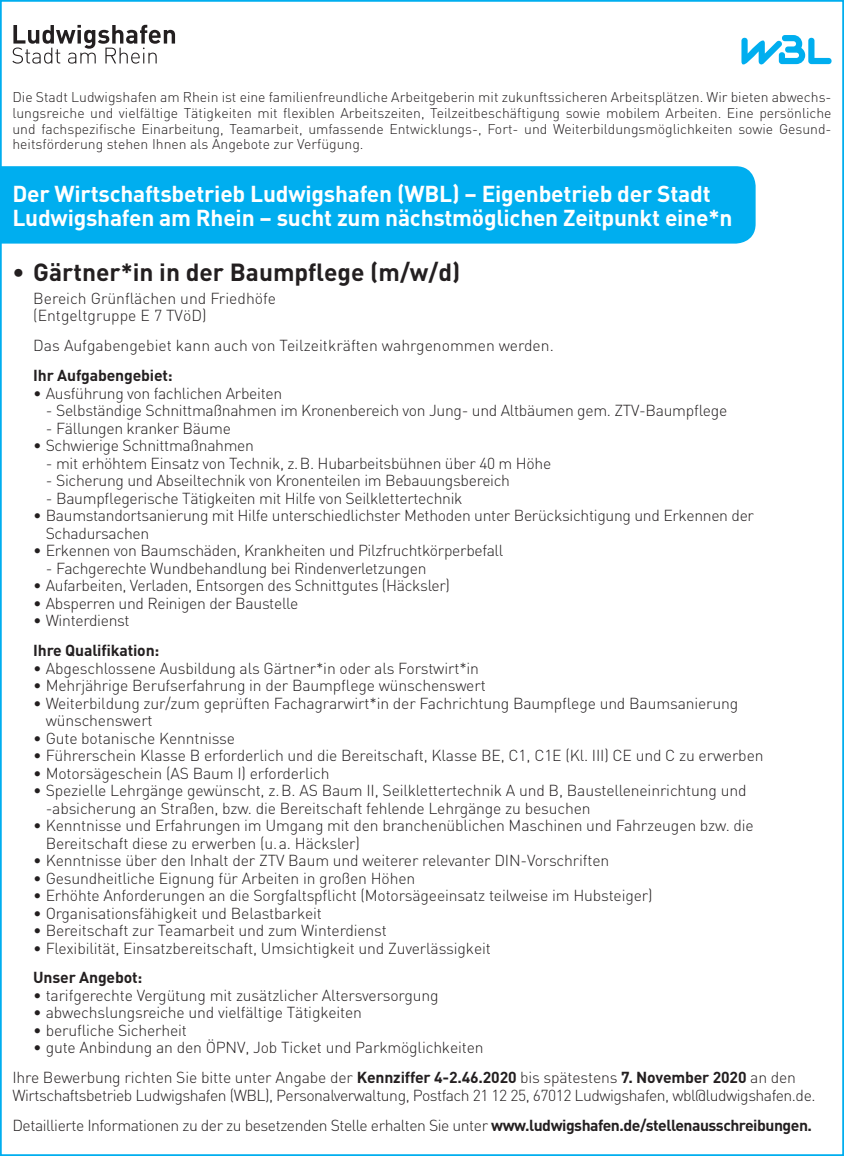
<style>
.page{position:relative;width:844px;height:1156px;background:#fff}
.page>*{position:absolute;margin:0;border:0;box-sizing:border-box;transform-origin:0 0}
.t1{font:700 24.5px "DIN";color:#231f20}
.t2{font:700 22.75px/24.5px "DIN";letter-spacing:-.01em;color:#fff}
.t3{font:300 15.75px/17.5px "DIN";letter-spacing:-.01em;color:#231f20}
.t4{font:300 15.75px/29.9px "DIN";letter-spacing:-.03em;color:#231f20}
.t5{font:700 15.75px "DIN";letter-spacing:-.01em;color:#231f20}
.t6{font:300 14px/15.8px "DIN";color:#231f20;text-align:justify}
.s1{font-weight:700}
</style>
<div class="page">
<svg style="left:741px;top:35px;width:91px;height:30px"></svg>
<div style="left:0;top:166px;width:755px;height:78px;background:#00aeef"></div>
<svg style="left:12px;top:25px;width:163px;height:39px"></svg>
<p class="t6" style="left:12px;top:89px;width:820px">Die Stadt Ludwigshafen am Rhein ist eine familienfreundliche Arbeitgeberin mit zukunftssicheren Arbeitsplätzen. Wir bieten abwechs&shy;lungsreiche und vielfältige Tätigkeiten mit flexiblen Arbeitszeiten, Teilzeitbeschäftigung sowie mobilem Arbeiten. Eine persönliche und fachspezifische Einarbeitung, Teamarbeit, umfassende Entwicklungs-, Fort- und Weiterbildungsmöglichkeiten sowie Gesund&shy;heitsförderung stehen Ihnen als Angebote zur Verfügung.</p>
<h2 class="t2" style="left:12px;top:181px;width:721px">Der Wirtschaftsbetrieb Ludwigshafen (WBL) – Eigenbetrieb der Stadt<br>Ludwigshafen am Rhein – sucht zum nächstmöglichen Zeitpunkt eine*n</h2>
<h1 class="t1" style="left:12px;top:256px;width:449px">• Gärtner*in in der Baumpflege (m/w/d)</h1>
<p class="t3" style="left:33px;top:289px;width:244px">Bereich Grünflächen und Friedhöfe (Entgeltgruppe E 7 TVöD)</p>
<p class="t3" style="left:33px;top:337px;width:522px">Das Aufgabengebiet kann auch von Teilzeitkräften wahrgenommen werden.</p>
<p class="t5" style="left:33px;top:365px;width:141px">Ihr Aufgabengebiet:</p>
<p class="t3" style="left:33px;top:384px;width:250px">• Ausführung von fachlichen Arbeiten</p>
<p class="t3" style="left:46px;top:401px;width:683px">- Selbständige Schnittmaßnahmen im Kronenbereich von Jung- und Altbäumen gem. ZTV-Baumpflege</p>
<p class="t3" style="left:46px;top:419px;width:187px">- Fällungen kranker Bäume</p>
<p class="t3" style="left:33px;top:436px;width:222px">• Schwierige Schnittmaßnahmen</p>
<p class="t3" style="left:46px;top:454px;width:507px">- mit erhöhtem Einsatz von Technik, z.B. Hubarbeitsbühnen über 40 m Höhe</p>
<p class="t3" style="left:46px;top:471px;width:466px">- Sicherung und Abseiltechnik von Kronenteilen im Bebauungsbereich</p>
<p class="t3" style="left:46px;top:489px;width:418px">- Baumpflegerische Tätigkeiten mit Hilfe von Seilklettertechnik</p>
<p class="t3" style="left:46px;top:506px;width:709px;text-indent:-12px">• Baumstandortsanierung mit Hilfe unterschiedlichster Methoden unter Berücksichtigung und Erkennen der<br>Schadursachen</p>
<p class="t3" style="left:33px;top:541px;width:471px">• Erkennen von Baumschäden, Krankheiten und Pilzfruchtkörperbefall</p>
<p class="t3" style="left:46px;top:559px;width:382px">- Fachgerechte Wundbehandlung bei Rindenverletzungen</p>
<p class="t3" style="left:33px;top:576px;width:418px">• Aufarbeiten, Verladen, Entsorgen des Schnittgutes (Häcksler)</p>
<p class="t3" style="left:33px;top:594px;width:266px">• Absperren und Reinigen der Baustelle</p>
<p class="t3" style="left:33px;top:611px;width:98px">• Winterdienst</p>
<p class="t5" style="left:33px;top:640px;width:128px">Ihre Qualifikation:</p>
<p class="t3" style="left:33px;top:659px;width:447px">• Abgeschlossene Ausbildung als Gärtner*in oder als Forstwirt*in</p>
<p class="t3" style="left:33px;top:676px;width:454px">• Mehrjährige Berufserfahrung in der Baumpflege wünschenswert</p>
<p class="t3" style="left:46px;top:694px;width:694px;text-indent:-12px">• Weiterbildung zur/zum geprüften Fachagrarwirt*in der Fachrichtung Baumpflege und Baumsanierung wünschenswert</p>
<p class="t3" style="left:33px;top:729px;width:203px">• Gute botanische Kenntnisse</p>
<p class="t3" style="left:33px;top:746px;width:731px">• Führerschein Klasse B erforderlich und die Bereitschaft, Klasse BE, C1, C1E (Kl. III) CE und C zu erwerben</p>
<p class="t3" style="left:33px;top:764px;width:298px">• Motorsägeschein (AS Baum I) erforderlich</p>
<p class="t3" style="left:46px;top:781px;width:702px;text-indent:-12px">• Spezielle Lehrgänge gewünscht, z.B. AS Baum II, Seilklettertechnik A und B, Baustelleneinrichtung und -absicherung an Straßen, bzw. die Bereitschaft fehlende Lehrgänge zu besuchen</p>
<p class="t3" style="left:46px;top:816px;width:709px;text-indent:-12px">• Kenntnisse und Erfahrungen im Umgang mit den branchenüblichen Maschinen und Fahrzeugen bzw. die<br>Bereitschaft diese zu erwerben (u.a. Häcksler)</p>
<p class="t3" style="left:33px;top:851px;width:577px">• Kenntnisse über den Inhalt der ZTV Baum und weiterer relevanter DIN-Vorschriften</p>
<p class="t3" style="left:33px;top:869px;width:383px">• Gesundheitliche Eignung für Arbeiten in großen Höhen</p>
<p class="t3" style="left:33px;top:886px;width:620px">• Erhöhte Anforderungen an die Sorgfaltspflicht (Motorsägeeinsatz teilweise im Hubsteiger)</p>
<p class="t3" style="left:33px;top:904px;width:290px">• Organisationsfähigkeit und Belastbarkeit</p>
<p class="t3" style="left:33px;top:921px;width:355px">• Bereitschaft zur Teamarbeit und zum Winterdienst</p>
<p class="t3" style="left:33px;top:939px;width:459px">• Flexibilität, Einsatzbereitschaft, Umsichtigkeit und Zuverlässigkeit</p>
<p class="t5" style="left:33px;top:967px;width:111px">Unser Angebot:</p>
<p class="t3" style="left:33px;top:986px;width:407px">• tarifgerechte Vergütung mit zusätzlicher Altersversorgung</p>
<p class="t3" style="left:33px;top:1004px;width:330px">• abwechslungsreiche und vielfältige Tätigkeiten</p>
<p class="t3" style="left:33px;top:1021px;width:155px">• berufliche Sicherheit</p>
<p class="t3" style="left:12px;top:1033px;width:785px;line-height:29.9px;text-indent:21px">• gute Anbindung an den ÖPNV, Job Ticket und Parkmöglichkeiten<br>Ihre Bewerbung richten Sie bitte unter Angabe der <span class="s1">Kennziffer 4-2.46.2020</span> bis spätestens <span class="s1">7. November 2020</span> an den</p>
<p class="t4" style="left:12px;top:1080px;width:804px">Wirtschaftsbetrieb Ludwigshafen (WBL), Personalverwaltung, Postfach 21 12 25, 67012 Ludwigshafen, wbl@ludwigshafen.de.<br>Detaillierte Informationen zu der zu besetzenden Stelle erhalten Sie unter <span class="s1">www.ludwigshafen.de/stellenausschreibungen.</span></p>
</div>
